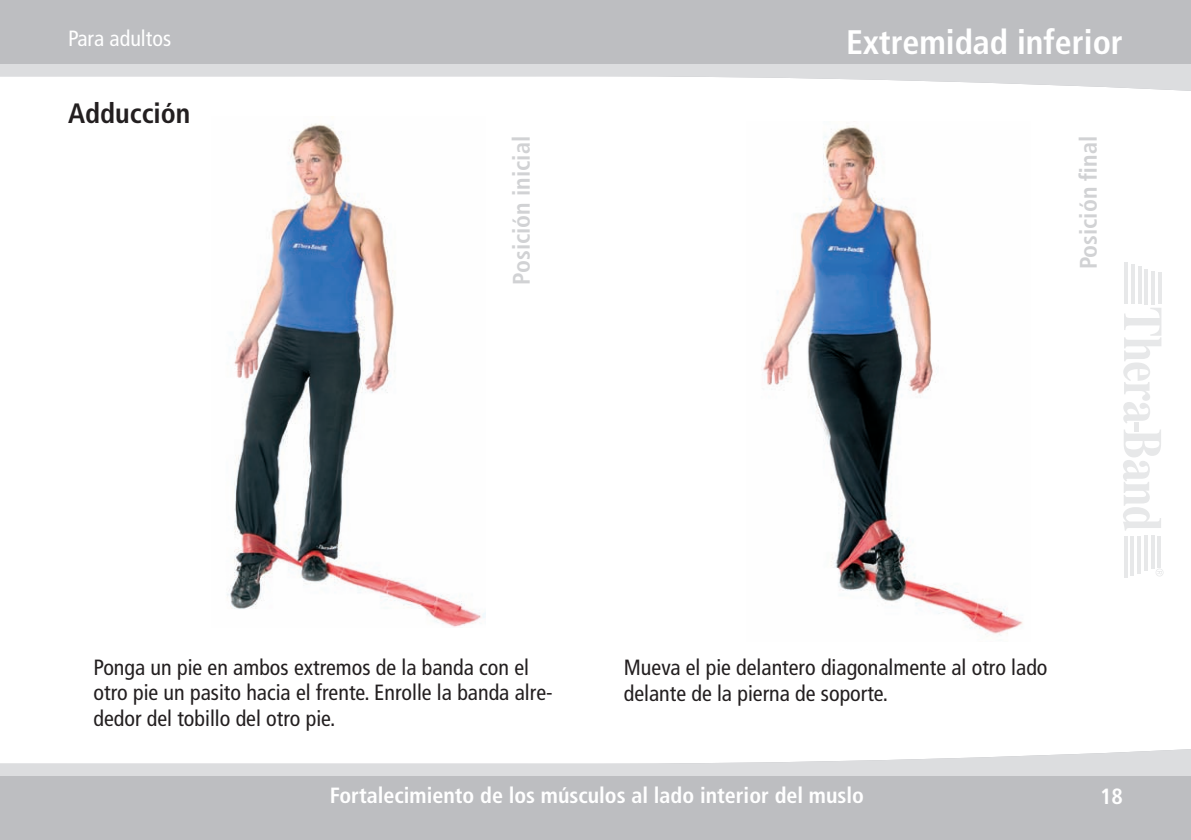
<style>
.page{position:relative;width:1191px;height:840px;background:#fff}
.page>*{position:absolute;margin:0;border:0;box-sizing:border-box;transform-origin:0 0}
.t1{font:700 condensed 34px "Frutiger";color:#fff}
.t2{font:700 condensed 28px "Frutiger";color:#231f20}
.t3{font:700 condensed 24px "Frutiger";color:#d1d2d4}
.t4{font:condensed 22px/25.2px "Frutiger";color:#231f20}
.t5{font:700 condensed 22px "Frutiger";color:#fff}
.t6{font:condensed 22px "Frutiger";color:#fff}
</style>
<div class="page">
<img style="left:763px;top:125px;width:260px;height:511px">
<img style="left:227px;top:123px;width:259px;height:504px">
<div style="left:0;top:0;width:1191px;height:64px;background:#bdbec1"></div>
<svg style="left:0;top:64px;width:1191px;height:27px;fill:#dcdddf"></svg>
<div style="left:0;top:775px;width:1191px;height:64px;background:#bdbec1"></div>
<svg style="left:0;top:749px;width:1191px;height:26px;fill:#dcdddf"></svg>
<hr style="left:1124px;top:262px;width:3px;height:42px;background:#e7e8e9">
<svg style="left:1158px;top:273px;width:3px;height:31px"></svg>
<hr style="left:1151px;top:271px;width:4px;height:33px;background:#e7e8e9">
<hr style="left:1144px;top:269px;width:4px;height:35px;background:#e7e8e9">
<svg style="left:1138px;top:266px;width:3px;height:38px"></svg>
<svg style="left:1131px;top:264px;width:3px;height:40px"></svg>
<svg style="left:1124px;top:536px;width:3px;height:41px"></svg>
<hr style="left:1157px;top:535px;width:4px;height:32px;background:#e7e8e9">
<svg style="left:1151px;top:535px;width:3px;height:33px"></svg>
<hr style="left:1144px;top:535px;width:3px;height:35px;background:#e7e8e9">
<hr style="left:1137px;top:535px;width:4px;height:38px;background:#e7e8e9">
<hr style="left:1130px;top:535px;width:4px;height:40px;background:#e7e8e9">
<svg style="left:1156px;top:568px;width:7px;height:8px"></svg>
<svg style="left:1123px;top:308px;width:38px;height:115px"></svg>
<svg style="left:1123px;top:429px;width:38px;height:101px"></svg>
<div style="left:1134px;top:422px;width:5px;height:10px;background:#e7e8e9"></div>
<p class="t6" style="left:68px;top:29px;width:105px">Para adultos</p>
<h1 class="t1" style="left:846px;top:28px;width:278px">Extremidad inferior</h1>
<p class="t2" style="left:68px;top:102px;width:124px">Adducción</p>
<p class="t3" style="left:512px;top:284px;width:150px;rotate:-90deg">Posición inicial</p>
<p class="t3" style="left:1079px;top:269px;width:134px;rotate:-90deg">Posición final</p>
<p class="t4" style="left:94px;top:656px;width:460px">Ponga un pie en ambos extremos de la banda con el otro pie un pasito hacia el frente. Enrolle la banda alre&shy;dedor del tobillo del otro pie.</p>
<p class="t4" style="left:624px;top:656px;width:425px">Mueva el pie delantero diagonalmente al otro lado delante de la pierna de soporte.</p>
<p class="t5" style="left:330px;top:786px;width:535px">Fortalecimiento de los músculos al lado interior del muslo</p>
<p class="t5" style="left:1100px;top:786px;width:24px">18</p>
</div>
